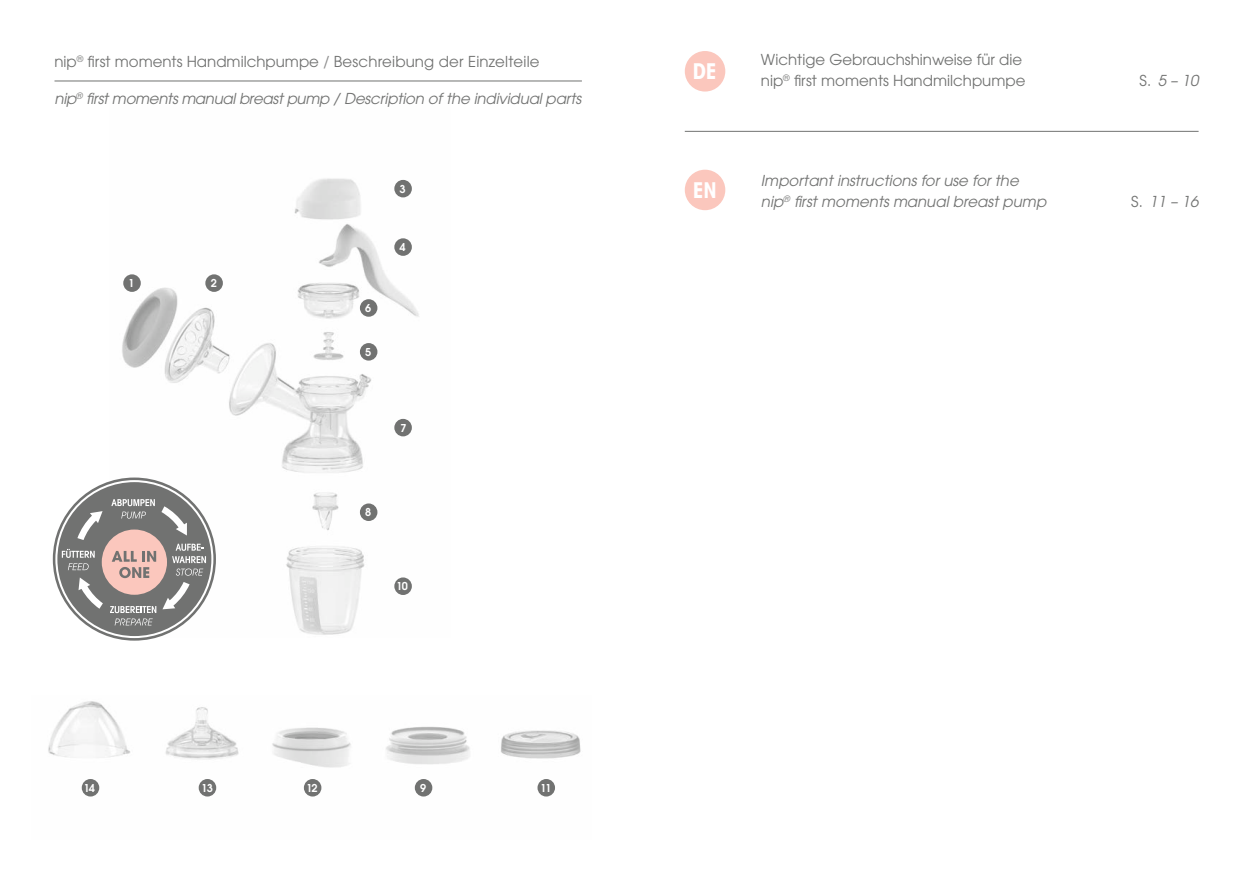
<style>
.page{position:relative;width:1259px;height:893px;background:#fff}
.page>*{position:absolute;margin:0;border:0;box-sizing:border-box;transform-origin:0 0}
.t1{font:700 condensed 21.75px "Avant Garde";color:#fff}
.t2{font:italic 15px/21px "Avant Garde";color:#717271}
.t3{font:15px/21px "Avant Garde";color:#717271}
.t4{font:600 10.8px "Avant Garde";letter-spacing:-.08em;color:#fff}
.s1{color:#8e8e8e}
.s2{font-style:normal}
</style>
<div class="page">
<img style="left:122px;top:178px;width:297px;height:457px">
<div style="left:123px;top:274px;width:18px;height:18px;background:#717271;border-radius:50%"></div>
<div style="left:205px;top:274px;width:18px;height:18px;background:#717271;border-radius:50%"></div>
<div style="left:394px;top:180px;width:18px;height:17px;background:#717271;border-radius:50%"></div>
<div style="left:394px;top:238px;width:18px;height:18px;background:#717271;border-radius:50%"></div>
<div style="left:360px;top:343px;width:17px;height:18px;background:#717271;border-radius:50%"></div>
<div style="left:394px;top:419px;width:18px;height:17px;background:#717271;border-radius:50%"></div>
<div style="left:394px;top:577px;width:18px;height:18px;background:#717271;border-radius:50%"></div>
<div style="left:360px;top:503px;width:17px;height:18px;background:#717271;border-radius:50%"></div>
<div style="left:360px;top:299px;width:17px;height:18px;background:#717271;border-radius:50%"></div>
<img style="left:48px;top:701px;width:533px;height:96px">
<div style="left:82px;top:779px;width:17px;height:17px;background:#717271;border-radius:50%"></div>
<div style="left:199px;top:779px;width:17px;height:17px;background:#717271;border-radius:50%"></div>
<div style="left:304px;top:779px;width:17px;height:17px;background:#717271;border-radius:50%"></div>
<div style="left:415px;top:779px;width:17px;height:17px;background:#717271;border-radius:50%"></div>
<div style="left:537px;top:779px;width:18px;height:17px;background:#717271;border-radius:50%"></div>
<svg style="left:53px;top:477px;width:163px;height:164px;background:#7f807f"></svg>
<svg style="left:161px;top:506px;width:26px;height:29px"></svg>
<svg style="left:162px;top:582px;width:28px;height:27px"></svg>
<svg style="left:79px;top:577px;width:24px;height:32px"></svg>
<svg style="left:77px;top:511px;width:26px;height:29px"></svg>
<div style="left:102px;top:530px;width:65px;height:65px;background:#fbc7bd;border-radius:50%"></div>
<svg style="left:111px;top:499px;width:44px;height:7px"></svg>
<svg style="left:121px;top:512px;width:25px;height:7px"></svg>
<svg style="left:110px;top:606px;width:46px;height:19px"></svg>
<svg style="left:62px;top:549px;width:33px;height:21px"></svg>
<svg style="left:172px;top:544px;width:34px;height:32px"></svg>
<svg style="left:112px;top:551px;width:44px;height:27px"></svg>
<hr style="left:54px;top:81px;width:528px;height:1px;background:#717271">
<hr style="left:685px;top:131px;width:513px;height:1px;background:#717271">
<div style="left:685px;top:51px;width:40px;height:41px;background:#fbc7bd;border-radius:50%"></div>
<div style="left:685px;top:170px;width:40px;height:40px;background:#fbc7bd;border-radius:50%"></div>
<p class="t3" style="left:54px;top:51px;width:486px">nip<sup>®</sup> first moments Handmilchpumpe <span class="s1">/</span> Beschreibung der Einzelteile</p>
<p class="t2" style="left:54px;top:88px;width:528px">nip<sup>®</sup> first moments manual breast pump / Description of the individual parts</p>
<p class="t4" style="left:400px;top:182px;width:8px">3</p>
<p class="t4" style="left:129px;top:276px;width:8px">1</p>
<p class="t4" style="left:211px;top:276px;width:8px">2</p>
<p class="t4" style="left:365px;top:301px;width:8px">6</p>
<p class="t4" style="left:365px;top:345px;width:8px">5</p>
<p class="t4" style="left:400px;top:240px;width:8px">4</p>
<p class="t4" style="left:400px;top:421px;width:8px">7</p>
<p class="t4" style="left:365px;top:505px;width:8px">8</p>
<p class="t4" style="left:396px;top:579px;width:13px">10</p>
<p class="t4" style="left:84px;top:781px;width:13px">14</p>
<p class="t4" style="left:201px;top:781px;width:13px">13</p>
<p class="t4" style="left:306px;top:781px;width:13px">12</p>
<p class="t4" style="left:420px;top:781px;width:8px">9</p>
<p class="t4" style="left:540px;top:781px;width:13px">11</p>
<h1 class="t1" style="left:692px;top:57px;width:26px">DE</h1>
<h1 class="t1" style="left:692px;top:176px;width:26px">EN</h1>
<p class="t3" style="left:761px;top:49px;width:266px">Wichtige Gebrauchshinweise für die nip<sup>®</sup> first moments Handmilchpumpe</p>
<p class="t2" style="left:761px;top:170px;width:287px">Important instructions for use for the nip<sup>®</sup> first moments manual breast pump</p>
<p class="t2" style="left:1139px;top:70px;width:61px"><span class="s2">S.</span> 5 – 10</p>
<p class="t2" style="left:1131px;top:191px;width:69px"><span class="s2">S.</span> 11 – 16</p>
</div>
